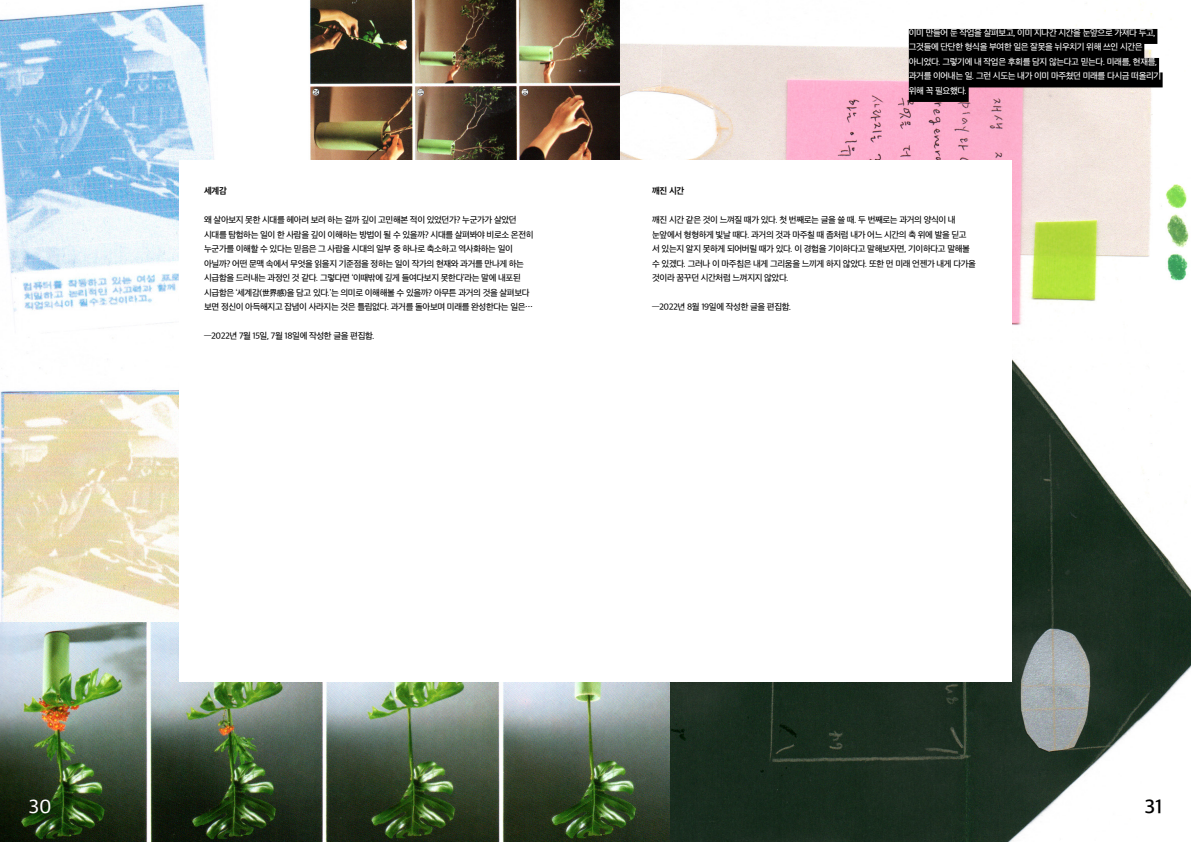
<style>
.page{position:relative;width:1191px;height:842px;background:#fff}
.page>*{position:absolute;margin:0;border:0;box-sizing:border-box;transform-origin:0 0}
.t1{font:500 20px "Apple SD Gothic Neo";color:#fff}
.t2{font:600 20px "Apple SD Gothic Neo";color:#000}
.t3{font:500 9px/14.5px "Apple SD Gothic Neo";letter-spacing:-.04em;color:#000}
.t4{font:500 9px/14.5px "Apple SD Gothic Neo";letter-spacing:-.04em;color:#fff}
.t5{font:700 9px "Apple SD Gothic Neo";letter-spacing:-.04em;color:#000}
</style>
<div class="page">
<img style="left:310px;top:0;width:311px;height:160px">
<img style="left:621px;top:4px;width:570px;height:838px">
<img style="left:0;top:4px;width:214px;height:619px">
<img style="left:0;top:623px;width:669px;height:219px">
<div style="left:179px;top:160px;width:416px;height:522px;background:#fff"></div>
<div style="left:588px;top:160px;width:424px;height:522px;background:#fff"></div>
<div style="left:909px;top:29px;width:248px;height:15px;background:#000"></div>
<div style="left:909px;top:43px;width:235px;height:15px;background:#000"></div>
<div style="left:909px;top:58px;width:250px;height:15px;background:#000"></div>
<div style="left:909px;top:72px;width:253px;height:15px;background:#000"></div>
<div style="left:909px;top:87px;width:59px;height:15px;background:#000"></div>
<p class="t5" style="left:204px;top:186px;width:24px">세계감</p>
<p class="t3" style="left:204px;top:213px;width:331px">왜 살아보지 못한 시대를 헤아려 보려 하는 걸까 깊이 고민해본 적이 있었던가? 누군가가 살았던 시대를 탐험하는 일이 한 사람을 깊이 이해하는 방법이 될 수 있을까? 시대를 살펴봐야 비로소 온전히 누군가를 이해할 수 있다는 믿음은 그 사람을 시대의 일부 중 하나로 축소하고 역사화하는 일이 아닐까? 어떤 문맥 속에서 무엇을 읽을지 기준점을 정하는 일이 작가의 현재와 과거를 만나게 하는 시급함을 드러내는 과정인 것 같다. 그렇다면 ‘이때밖에 깊게 들여다보지 못한다’라는 말에 내포된 시급함은 ‘세계감(世界感)을 담고 있다.’는 의미로 이해해볼 수 있을까? 아무튼 과거의 것을 살펴보다 보면 정신이 아득해지고 잡념이 사라지는 것은 틀림없다. 과거를 돌아보며 미래를 완성한다는 일은…</p>
<p class="t3" style="left:204px;top:329px;width:172px">—2022년 7월 15일, 7월 18일에 작성한 글을 편집함.</p>
<p class="t4" style="left:909px;top:26px;width:254px">이미 만들어 둔 작업을 살펴보고, 이미 지나간 시간을 눈앞으로 가져다 두고, 그것들에 단단한 형식을 부여한 일은 잘못을 뉘우치기 위해 쓰인 시간은 아니었다. 그렇기에 내 작업은 후회를 담지 않는다고 믿는다. 미래를, 현재를, 과거를 이어내는 일. 그런 시도는 내가 이미 마주쳤던 미래를 다시금 떠올리기 위해 꼭 필요했다.</p>
<p class="t5" style="left:652px;top:186px;width:34px">깨진 시간</p>
<p class="t3" style="left:652px;top:213px;width:325px">깨진 시간 같은 것이 느껴질 때가 있다. 첫 번째로는 글을 쓸 때. 두 번째로는 과거의 양식이 내 눈앞에서 형형하게 빛날 때다. 과거의 것과 마주칠 때 좀처럼 내가 어느 시간의 축 위에 발을 딛고 서 있는지 알지 못하게 되어버릴 때가 있다. 이 경험을 기이하다고 말해보자면, 기이하다고 말해볼 수 있겠다. 그러나 이 마주침은 내게 그리움을 느끼게 하지 않았다. 또한 먼 미래 언젠가 내게 다가올 것이라 꿈꾸던 시간처럼 느껴지지 않았다.</p>
<p class="t3" style="left:652px;top:300px;width:141px">—2022년 8월 19일에 작성한 글을 편집함.</p>
<h1 class="t1" style="left:28px;top:796px;width:25px">30</h1>
<h1 class="t2" style="left:1144px;top:796px;width:20px">31</h1>
</div>
